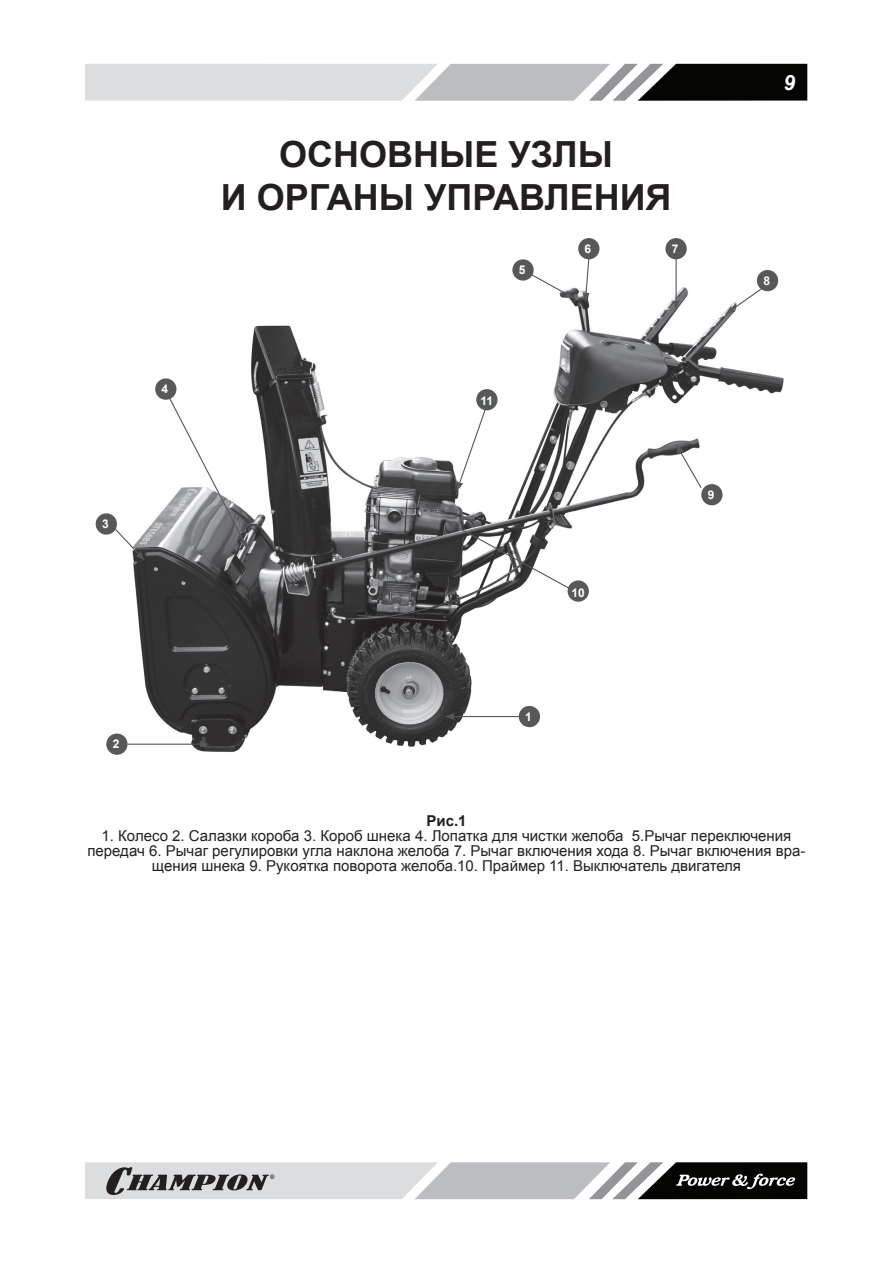
<style>
.page{position:relative;width:893px;height:1263px;background:#fff}
.page>*{position:absolute;margin:0;border:0;box-sizing:border-box;transform-origin:0 0}
.t1{font:700 36px/43.2px "Arial";color:#231f20}
.t2{font:italic 700 21px "Arial";color:#fff}
.t3{font:15px/15px "Arial";color:#231f20;text-align:center}
.t4{font:700 15px "Arial";color:#231f20}
.t5{font:700 12px "Arial";color:#fff}
</style>
<div class="page">
<svg style="left:85px;top:64px;width:722px;height:37px;background:#a8a9ab"></svg>
<svg style="left:85px;top:1162px;width:722px;height:37px;background:#a2a2a4"></svg>
<img style="left:95px;top:259px;width:689px;height:496px">
<div style="left:519px;top:706px;width:21px;height:21px;background:#57585a;border-radius:50%"></div>
<div style="left:106px;top:733px;width:22px;height:22px;background:#57585a;border-radius:50%"></div>
<div style="left:96px;top:513px;width:21px;height:22px;background:#57585a;border-radius:50%"></div>
<div style="left:155px;top:378px;width:21px;height:22px;background:#57585a;border-radius:50%"></div>
<div style="left:512px;top:259px;width:22px;height:22px;background:#57585a;border-radius:50%"></div>
<div style="left:578px;top:238px;width:21px;height:21px;background:#57585a;border-radius:50%"></div>
<div style="left:665px;top:238px;width:22px;height:21px;background:#57585a;border-radius:50%"></div>
<div style="left:757px;top:270px;width:21px;height:21px;background:#57585a;border-radius:50%"></div>
<div style="left:701px;top:484px;width:21px;height:21px;background:#57585a;border-radius:50%"></div>
<div style="left:568px;top:580px;width:21px;height:22px;background:#57585a;border-radius:50%"></div>
<div style="left:476px;top:389px;width:21px;height:21px;background:#57585a;border-radius:50%"></div>
<hr style="left:452px;top:716px;width:71px;height:1px;background:#57585a">
<svg style="left:445px;top:713px;width:10px;height:7px"></svg>
<hr style="left:128px;top:744px;width:74px;height:1px;background:#57585a">
<svg style="left:199px;top:740px;width:10px;height:8px"></svg>
<svg style="left:109px;top:522px;width:36px;height:38px"></svg>
<svg style="left:167px;top:394px;width:81px;height:155px"></svg>
<svg style="left:528px;top:272px;width:46px;height:26px"></svg>
<svg style="left:582px;top:257px;width:8px;height:45px"></svg>
<hr style="left:676px;top:258px;width:1px;height:44px;background:#57585a">
<svg style="left:672px;top:300px;width:8px;height:10px"></svg>
<svg style="left:725px;top:284px;width:42px;height:30px"></svg>
<svg style="left:676px;top:444px;width:26px;height:45px"></svg>
<svg style="left:457px;top:403px;width:31px;height:88px"></svg>
<svg style="left:445px;top:520px;width:127px;height:71px"></svg>
<p class="t5" style="left:102px;top:516px;width:8px">3</p>
<p class="t5" style="left:162px;top:381px;width:8px">4</p>
<p class="t5" style="left:113px;top:736px;width:8px">2</p>
<h1 class="t1" style="left:221px;top:134px;width:394px;text-indent:58px">ОСНОВНЫЕ УЗЛЫ<br>И ОРГАНЫ УПРАВЛЕНИ</h1>
<h1 class="t1" style="left:646px;top:177px;width:27px">Я</h1>
<p class="t5" style="left:519px;top:262px;width:8px">5</p>
<p class="t5" style="left:585px;top:241px;width:8px">6</p>
<p class="t5" style="left:672px;top:241px;width:8px">7</p>
<p class="t5" style="left:480px;top:393px;width:14px">11</p>
<p class="t5" style="left:571px;top:585px;width:15px">10</p>
<p class="t5" style="left:525px;top:708px;width:8px">1</p>
<p class="t5" style="left:708px;top:487px;width:8px">9</p>
<h2 class="t2" style="left:783px;top:69px;width:13px">9</h2>
<p class="t5" style="left:763px;top:273px;width:8px">8</p>
<p class="t4" style="left:426px;top:810px;width:42px">Рис.1</p>
<p class="t3" style="left:87px;top:828px;width:720px">1. Колесо 2. Салазки короба 3. Короб шнека 4. Лопатка для чистки желоба 5.Рычаг переключения передач 6. Рычаг регулировки угла наклона желоба 7. Рычаг включения хода 8. Рычаг включения вра&shy;щения шнека 9. Рукоятка поворота желоба.10. Праймер 11. Выключатель двигателя</p>
</div>
